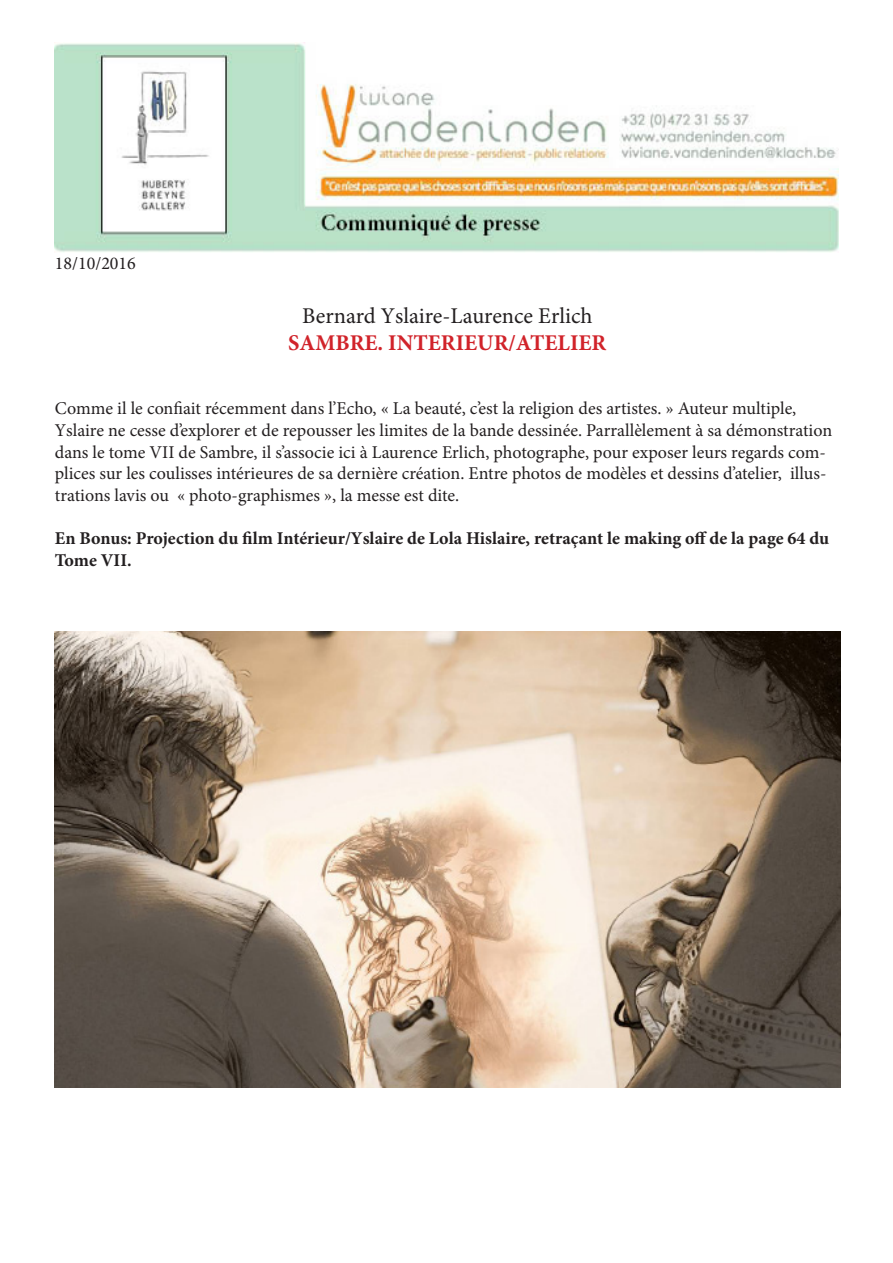
<style>
.page{position:relative;width:893px;height:1263px;background:#fff}
.page>*{position:absolute;margin:0;border:0;box-sizing:border-box;transform-origin:0 0}
.t1{font:22.5px "Minion Pro";color:#231f20}
.t2{font:700 22.5px "Minion Pro";color:#d1232a}
.t3{font:18px/21.6px "Minion Pro";color:#231f20}
.t4{font:700 18px/21.6px "Minion Pro";color:#231f20}
</style>
<div class="page">
<img style="left:54px;top:43px;width:785px;height:209px">
<img style="left:55px;top:631px;width:786px;height:456px">
<p class="t3" style="left:55px;top:252px;width:83px">18/10/2016</p>
<p class="t1" style="left:302px;top:300px;width:292px">Bernard Yslaire-Laurence Erlich</p>
<p class="t2" style="left:288px;top:326px;width:320px">SAMBRE. INTERIEUR/ATELIER</p>
<p class="t3" style="left:55px;top:398px;width:779px">Comme il le confiait récemment dans l’Echo, « La beauté, c’est la religion des artistes. » Auteur multiple, Yslaire ne cesse d’explorer et de repousser les limites de la bande dessinée. Parrallèlement à sa démonstration dans le tome VII de Sambre, il s’associe ici à Laurence Erlich, photographe, pour exposer leurs regards com&shy;plices sur les coulisses intérieures de sa dernière création. Entre photos de modèles et dessins d’atelier, illus&shy;trations lavis ou « photo-graphismes », la messe est dite.</p>
<p class="t4" style="left:55px;top:527px;width:776px">En Bonus: Projection du film Intérieur/Yslaire de Lola Hislaire, retraçant le making off de la page 64 du<br>Tome VII.</p>
</div>
